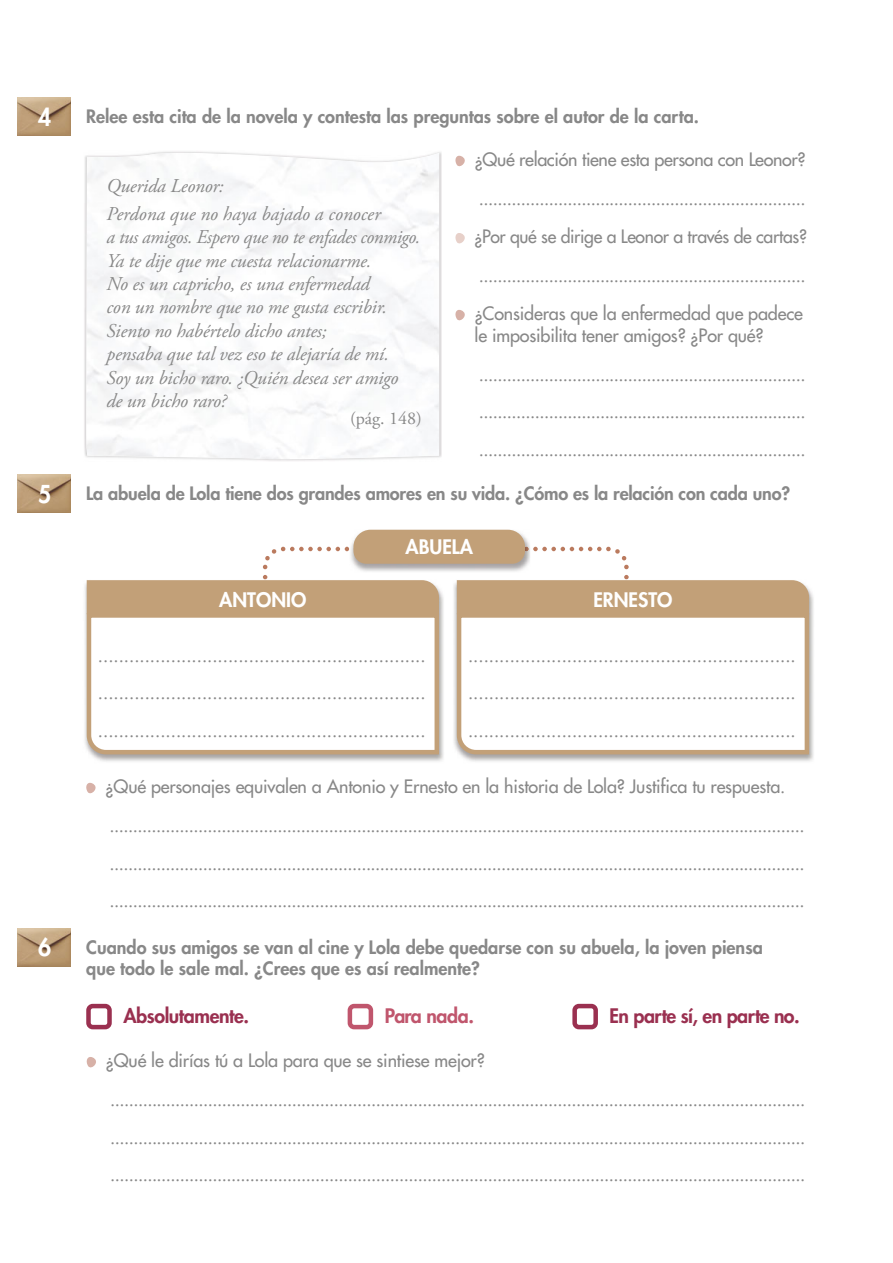
<style>
.page{position:relative;width:893px;height:1263px;background:#fff}
.page>*{position:absolute;margin:0;border:0;box-sizing:border-box;transform-origin:0 0}
.t1{font:800 24px "Futura Std";color:#fff;scale:.95 1}
.t2{font:italic 19.5px/23.4px "Adobe Garamond Pro";letter-spacing:-.01em;color:#888}
.t3{font:800 19.5px "Futura Std";letter-spacing:-.02em;color:#9a3050}
.t4{font:800 19.5px "Futura Std";color:#fff}
.t5{font:800 19.5px "Futura Std";letter-spacing:-.03em;color:#c0566d}
.t6{font:500 18px/38px "Futura Std";letter-spacing:-.01em;color:#888}
.t7{font:800 18px/21.6px "Futura Std";color:#888}
.t8{font:18px "Adobe Garamond Pro";color:#888}
</style>
<div class="page">
<img style="left:17px;top:98px;width:54px;height:38px">
<img style="left:17px;top:475px;width:54px;height:38px">
<svg style="left:455px;top:233px;width:10px;height:11px"></svg>
<svg style="left:455px;top:310px;width:10px;height:11px"></svg>
<svg style="left:455px;top:155px;width:10px;height:12px"></svg>
<img style="left:84px;top:151px;width:358px;height:310px">
<img style="left:86px;top:153px;width:353px;height:306px">
<img style="left:84px;top:580px;width:360px;height:182px">
<svg style="left:84px;top:611px;width:357px;height:146px"></svg>
<img style="left:368px;top:529px;width:143px;height:1px">
<img style="left:454px;top:589px;width:360px;height:173px">
<svg style="left:87px;top:530px;width:722px;height:84px"></svg>
<svg style="left:455px;top:611px;width:356px;height:146px"></svg>
<svg style="left:86px;top:782px;width:10px;height:12px"></svg>
<img style="left:17px;top:928px;width:54px;height:38px">
<div style="left:86px;top:1004px;width:26px;height:25px;border:4px solid #9a3050;border-radius:4px"></div>
<div style="left:348px;top:1004px;width:25px;height:25px;border:4px solid #c0566d;border-radius:4px"></div>
<div style="left:572px;top:1004px;width:26px;height:25px;border:4px solid #9a3050;border-radius:4px"></div>
<svg style="left:86px;top:1057px;width:10px;height:11px"></svg>
<h1 class="t1" style="left:38px;top:105px;width:15px">4</h1>
<h1 class="t1" style="left:38px;top:482px;width:15px">5</h1>
<p class="t7" style="left:86px;top:107px;width:614px">Relee esta cita de la novela y contesta las preguntas sobre el autor de la carta.</p>
<p class="t2" style="left:107px;top:174px;width:276px;line-height:27.6px">Querida Leonor:<br>Perdona que no haya bajado a conocer</p>
<p class="t2" style="left:107px;top:227px;width:315px">a tus amigos. Espero que no te enfades conmigo.<br>Ya te dije que me cuesta relacionarme.<br>No es un capricho, es una enfermedad<br>con un nombre que no me gusta escribir.<br>Siento no habértelo dicho antes;<br>pensaba que tal vez eso te alejaría de mí.<br>Soy un bicho raro. ¿Quién desea ser amigo<br>de un bicho raro?</p>
<p class="t8" style="left:350px;top:407px;width:73px">(pág. 148)</p>
<p class="t6" style="left:475px;top:141px;width:332px;line-height:39px">¿Qué relación tiene esta persona con Leonor? ......................................................................</p>
<p class="t6" style="left:474px;top:219px;width:334px;line-height:38.4px;text-align:justify">¿Por qué se dirige a Leonor a través de cartas? ...................................................................... ¿Consideras que la enfermedad que padece</p>
<p class="t6" style="left:475px;top:318px;width:333px">le imposibilita tener amigos? ¿Por qué? ...................................................................... ...................................................................... ......................................................................</p>
<p class="t7" style="left:86px;top:484px;width:705px">La abuela de Lola tiene dos grandes amores en su vida. ¿Cómo es la relación con cada uno?</p>
<p class="t4" style="left:219px;top:590px;width:89px">ANTONIO</p>
<p class="t4" style="left:405px;top:538px;width:69px">ABUELA</p>
<p class="t4" style="left:593px;top:590px;width:81px">ERNESTO</p>
<p class="t6" style="left:98px;top:638px;width:329px;line-height:37.5px;text-align:justify">............................................................... ............................................................... ...............................................................</p>
<p class="t6" style="left:468px;top:638px;width:329px;line-height:37.5px;text-align:justify">............................................................... ............................................................... ...............................................................</p>
<p class="t6" style="left:106px;top:769px;width:701px">¿Qué personajes equivalen a Antonio y Ernesto en la historia de Lola? Justifica tu respuesta. ..................................................................................................................................................... ..................................................................................................................................................... .....................................................................................................................................................</p>
<h1 class="t1" style="left:38px;top:936px;width:15px">6</h1>
<p class="t7" style="left:86px;top:937px;width:678px">Cuando sus amigos se van al cine y Lola debe quedarse con su abuela, la joven piensa que todo le sale mal. ¿Crees que es así realmente?</p>
<p class="t3" style="left:123px;top:1007px;width:127px">Absolutamente.</p>
<p class="t5" style="left:385px;top:1007px;width:91px">Para nada.</p>
<p class="t3" style="left:610px;top:1007px;width:192px">En parte sí, en parte no.</p>
<p class="t6" style="left:106px;top:1043px;width:701px">¿Qué le dirías tú a Lola para que se sintiese mejor? ..................................................................................................................................................... ..................................................................................................................................................... .....................................................................................................................................................</p>
</div>
